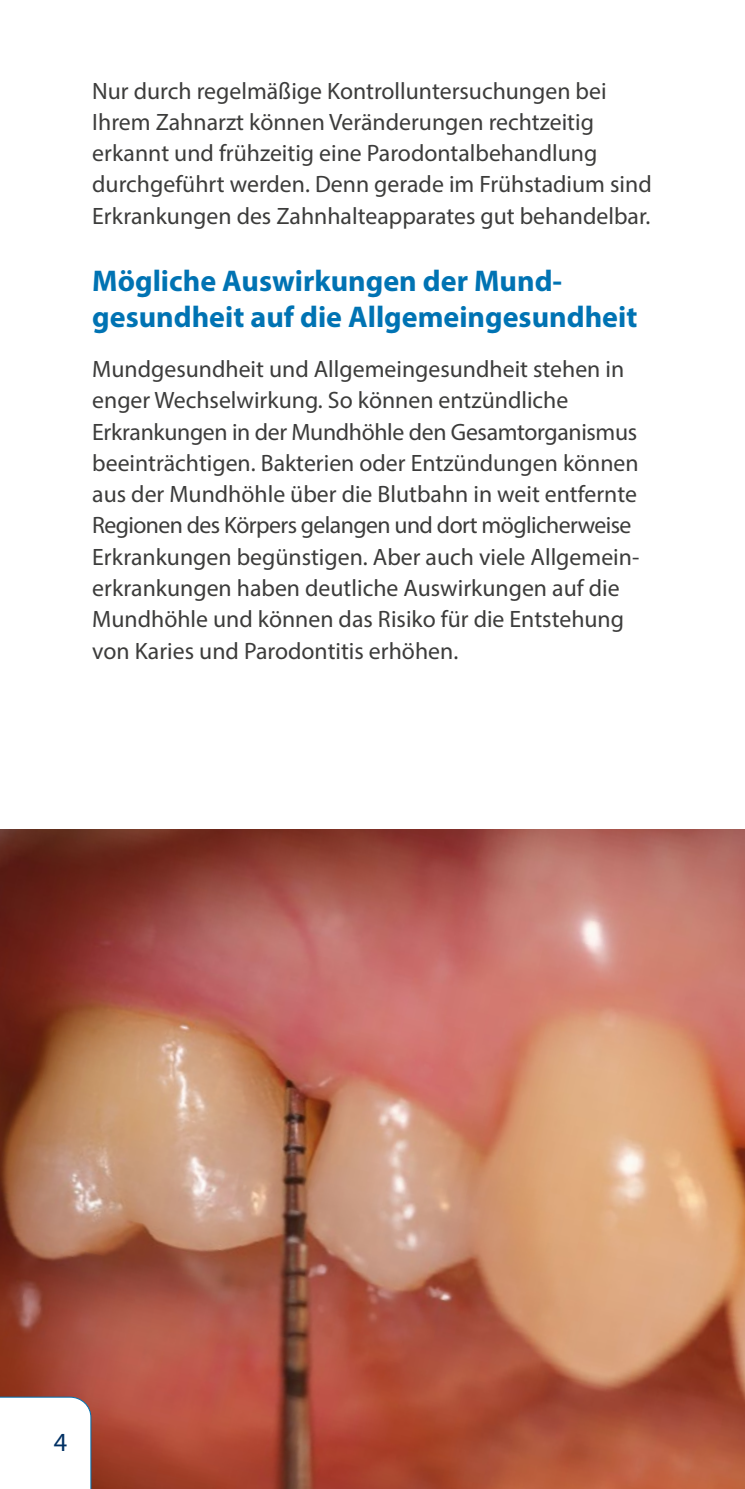
<style>
.page{position:relative;width:745px;height:1489px;background:#fff}
.page>*{position:absolute;margin:0;border:0;box-sizing:border-box;transform-origin:0 0}
.t1{font:700 30px/36px "Myriad Pro";color:#0073b3}
.t2{font:26.25px "Myriad Pro";color:#003063}
.t3{font:23.75px/31.2px "Myriad Pro";color:#3c3c3b}
</style>
<div class="page">
<img style="left:0;top:829px;width:744px;height:659px">
<svg style="left:0;top:1395px;width:91px;height:93px"></svg>
<p class="t3" style="left:92px;top:75px;width:560px">Nur durch regelmäßige Kontrolluntersuchungen bei Ihrem Zahnarzt können Veränderungen rechtzeitig erkannt und frühzeitig eine Parodontalbehandlung durchgeführt werden. Denn gerade im Frühstadium sind Erkrankungen des Zahnhalteapparates gut behandelbar.</p>
<p class="t1" style="left:92px;top:262px;width:546px">Mögliche Auswirkungen der Mund&shy;gesundheit auf die Allgemeingesundheit</p>
<p class="t3" style="left:92px;top:353px;width:548px">Mundgesundheit und Allgemeingesundheit stehen in enger Wechselwirkung. So können entzündliche Erkrankungen in der Mundhöhle den Gesamtorganismus beeinträchtigen. Bakterien oder Entzündungen können aus der Mundhöhle über die Blutbahn in weit entfernte Regionen des Körpers gelangen und dort möglicherweise Erkrankungen begünstigen. Aber auch viele Allgemein&shy;erkrankungen haben deutliche Auswirkungen auf die Mundhöhle und können das Risiko für die Entstehung von Karies und Parodontitis erhöhen.</p>
<p class="t2" style="left:54px;top:1426px;width:15px">4</p>
</div>
